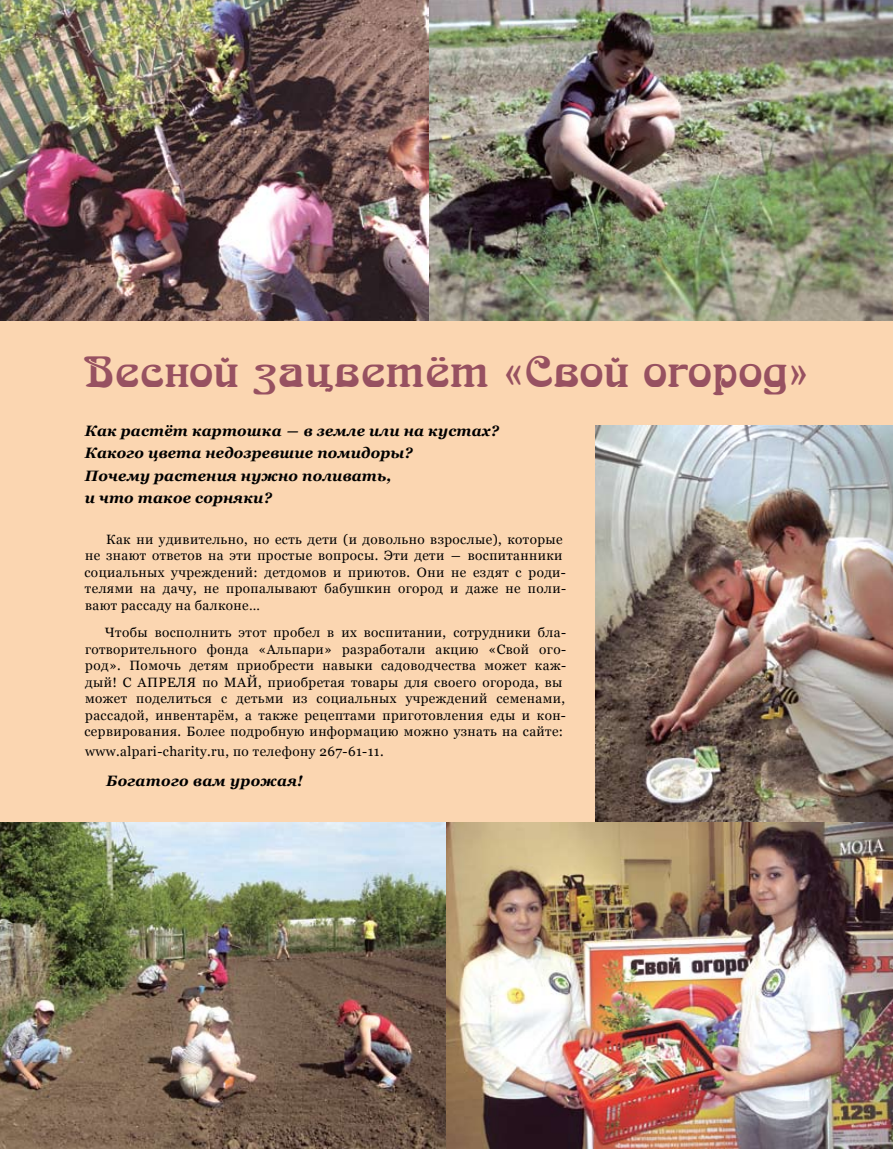
<style>
.page{position:relative;width:893px;height:1149px;background:#fff}
.page>*{position:absolute;margin:0;border:0;box-sizing:border-box;transform-origin:0 0}
.t1{font:500 43.5px "Skazka For Serge";letter-spacing:.035em;color:#975161}
.t2{font:italic 700 15px/22.5px "Georgia";letter-spacing:.01em;color:#000}
.t3{font:13.5px/16.5px "Georgia";letter-spacing:.03em;color:#000}
</style>
<div class="page">
<div style="left:0;top:0;width:893px;height:1148px;background:#fbd6b1"></div>
<img style="left:596px;top:425px;width:297px;height:397px">
<img style="left:445px;top:822px;width:448px;height:326px">
<img style="left:0;top:822px;width:445px;height:326px">
<img style="left:0;top:0;width:893px;height:320px">
<h1 class="t1" style="left:85px;top:348px;width:724px">Весной зацветёт «Свой огород»</h1>
<p class="t2" style="left:85px;top:419px;width:416px">Как растёт картошка ― в земле или на кустах?<br>Какого цвета недозревшие помидоры?<br>Почему растения нужно поливать,<br>и что такое сорняки?</p>
<p class="t3" style="left:84px;top:530px;width:483px;text-indent:22px">Как ни удивительно, но есть дети (и довольно взрослые), которые не знают ответов на эти простые вопросы. Эти дети ― воспитанники социальных учреждений: детдомов и приютов. Они не ездят с роди&shy;телями на дачу, не пропалывают бабушкин огород и даже не поли&shy;вают рассаду на балконе…</p>
<p class="t3" style="left:84px;top:624px;width:483px;text-indent:20px">Чтобы восполнить этот пробел в их воспитании, сотрудники бла&shy;готворительного фонда «Альпари» разработали акцию «Свой ого&shy;род». Помочь детям приобрести навыки садоводчества может каж&shy;дый! С АПРЕЛЯ по МАЙ, приобретая товары для своего огорода, вы может поделиться с детьми из социальных учреждений семенами, рассадой, инвентарём, а также рецептами приготовления еды и кон&shy;сервирования. Более подробную информацию можно узнать на сайте:</p>
<p class="t3" style="left:85px;top:742px;width:300px">www.alpari-charity.ru, по телефону 267-61-11.</p>
<p class="t2" style="left:106px;top:769px;width:198px">Богатого вам урожая!</p>
</div>
